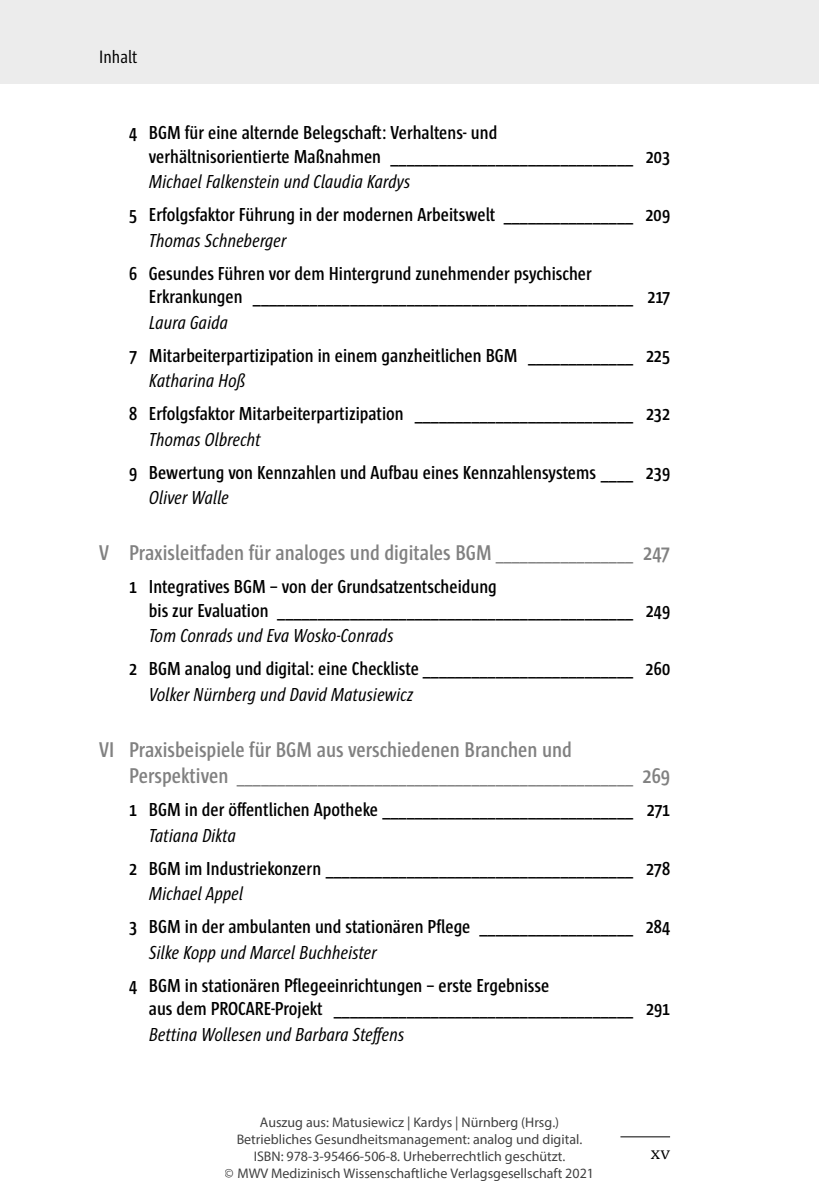
<style>
.page{position:relative;width:819px;height:1191px;background:#fff}
.page>*{position:absolute;margin:0;border:0;box-sizing:border-box;transform-origin:0 0}
.t1{font:600 21.88px "Sun Cd";color:#818181}
.t2{font:600 19.25px/23.1px "Sun Cd";color:#000}
.t3{font:italic 19.25px "Sun Cd";color:#000}
.t4{font:18.38px "Sun Cd";color:#000}
.t5{font:15.75px "Fedra Serif B Pro";color:#000}
.t6{font:14px/16.8px "Myriad Pro";color:rgb(0 0 0/.75);text-align:center}
.s1{font-size:19.25px}
.s2{font-size:21.88px;color:#818181}
.s3{color:#818181}
</style>
<div class="page">
<hr style="left:620px;top:1136px;width:50px;height:1px;background:#000">
<div style="left:0;top:0;width:818px;height:84px;background:#ececec"></div>
<p class="t4" style="left:99px;top:47px;width:40px">Inhalt</p>
<p class="t2" style="left:149px;top:121px;width:522px;text-indent:-20px">4 BGM für eine alternde Belegschaft: Verhaltens- und<br>verhältnisorientierte Maßnahmen ______________________________ 203</p>
<p class="t3" style="left:149px;top:171px;width:263px">Michael Falkenstein und Claudia Kardys</p>
<p class="t2" style="left:129px;top:203px;width:542px">5 Erfolgsfaktor Führung in der modernen Arbeitswelt ________________ 209</p>
<p class="t3" style="left:149px;top:230px;width:139px">Thomas Schneberger</p>
<p class="t2" style="left:149px;top:262px;width:522px;text-indent:-20px">6 Gesundes Führen vor dem Hintergrund zunehmender psychischer<br>Erkrankungen _______________________________________________ 217</p>
<p class="t3" style="left:149px;top:311px;width:80px">Laura Gaida</p>
<p class="t2" style="left:129px;top:343px;width:542px">7 Mitarbeiterpartizipation in einem ganzheitlichen BGM _____________ 225</p>
<p class="t3" style="left:149px;top:370px;width:98px">Katharina Hoß</p>
<p class="t2" style="left:129px;top:402px;width:542px">8 Erfolgsfaktor Mitarbeiterpartizipation ___________________________ 232</p>
<p class="t3" style="left:149px;top:429px;width:113px">Thomas Olbrecht</p>
<p class="t2" style="left:129px;top:460px;width:542px">9 Bewertung von Kennzahlen und Aufbau eines Kennzahlensystems ____ 239</p>
<p class="t3" style="left:149px;top:487px;width:81px">Oliver Walle</p>
<p class="t1" style="left:99px;top:541px;width:572px">V Praxisleitfaden für analoges und digitales BGM <span class="s1">_________________</span> 247</p>
<p class="t2" style="left:149px;top:575px;width:522px;text-indent:-20px">1 Integratives BGM – von der Grundsatzentscheidung<br>bis zur Evaluation ____________________________________________ 249</p>
<p class="t3" style="left:149px;top:625px;width:246px">Tom Conrads und Eva Wosko-Conrads</p>
<p class="t2" style="left:129px;top:657px;width:542px">2 BGM analog und digital: eine Checkliste __________________________ 260</p>
<p class="t3" style="left:149px;top:683px;width:266px">Volker Nürnberg und David Matusiewicz</p>
<p class="t1" style="left:99px;top:737px;width:474px">VI Praxisbeispiele für BGM aus verschiedenen Branchen und</p>
<p class="t2" style="left:129px;top:760px;width:542px;line-height:33.1px"><span class="s2">Perspektiven</span> <span class="s3">_________________________________________________</span> <span class="s2">269<br></span>1 BGM in der öffentlichen Apotheke _______________________________ 271</p>
<p class="t3" style="left:149px;top:824px;width:88px">Tatiana Dikta</p>
<p class="t2" style="left:129px;top:856px;width:542px">2 BGM im Industriekonzern ______________________________________ 278</p>
<p class="t3" style="left:149px;top:883px;width:96px">Michael Appel</p>
<p class="t2" style="left:129px;top:915px;width:542px">3 BGM in der ambulanten und stationären Pflege ___________________ 284</p>
<p class="t3" style="left:149px;top:942px;width:229px">Silke Kopp und Marcel Buchheister</p>
<p class="t2" style="left:149px;top:973px;width:522px;text-indent:-20px">4 BGM in stationären Pflegeeinrichtungen – erste Ergebnisse<br>aus dem PROCARE-Projekt _____________________________________ 291</p>
<p class="t3" style="left:149px;top:1023px;width:257px">Bettina Wollesen und Barbara Steffens</p>
<p class="t6" style="left:225px;top:1113px;width:370px">Auszug aus: Matusiewicz | Kardys | Nürnberg (Hrsg.)<br>Betriebliches Gesundheitsmanagement: analog und digital.<br>ISBN: 978-3-95466-506-8. Urheberrechtlich geschützt.<br>© MWV Medizinisch Wissenschaftliche Verlagsgesellschaft 2021</p>
<p class="t5" style="left:650px;top:1144px;width:21px">xv</p>
</div>
